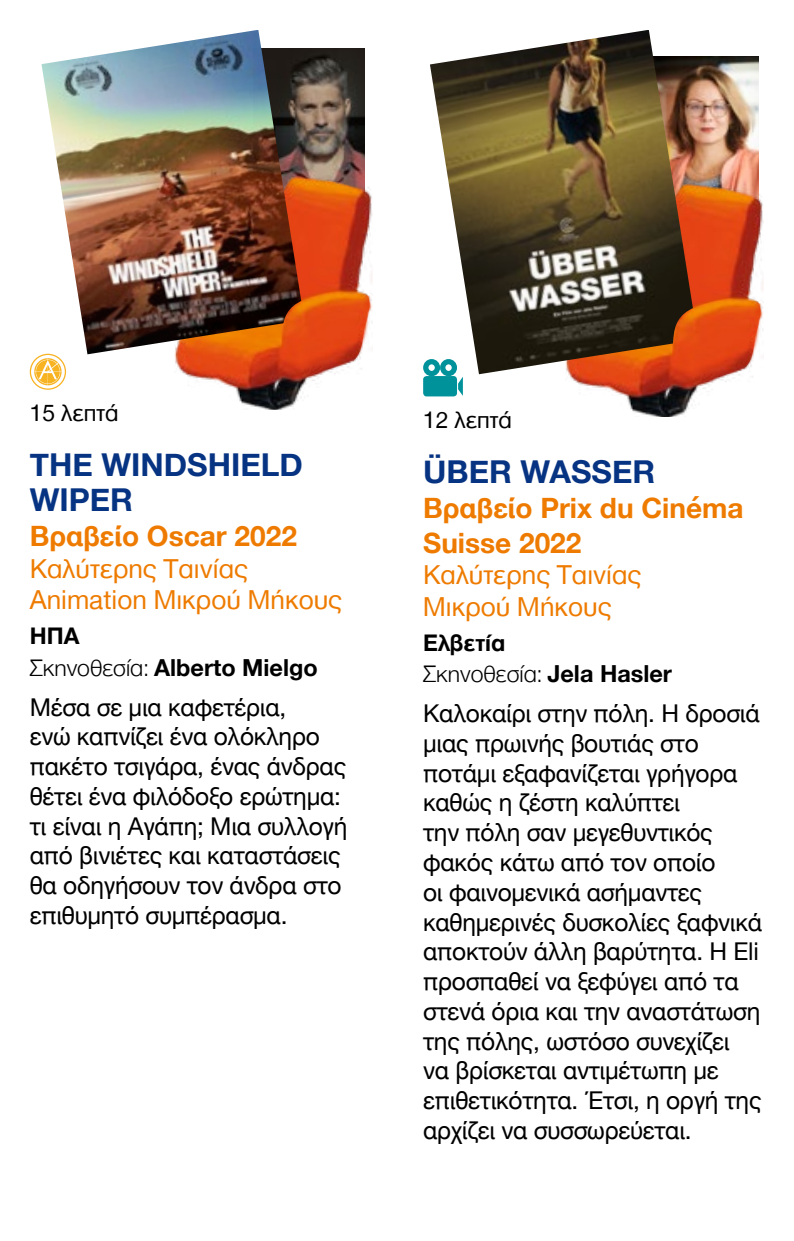
<style>
.page{position:relative;width:794px;height:1241px;background:#fff}
.page>*{position:absolute;margin:0;border:0;box-sizing:border-box;transform-origin:0 0}
.t1{font:700 31.5px/35px "Helvetica Neue";color:#063382}
.t2{font:28px/31.5px "Helvetica Neue Greek";color:#ee7b00}
.t3{font:700 28px/35px "Helvetica Neue";color:#ee7b00}
.t4{font:24.5px/29.8px "Helvetica Neue";letter-spacing:-.01em;color:#000}
.t5{font:300 24.5px/31.5px "Helvetica Neue Greek";color:#000}
.t6{font:24.5px "Helvetica Neue Greek";color:#000}
.t7{font:700 24.5px "Helvetica Neue Greek";color:#000}
.t8{font:700 23.45px "Helvetica Neue";color:#000}
.s1{font-family:"Helvetica Neue Greek";font-weight:300;font-size:24.5px}
.s2{font-weight:700}
.s3{font-family:"Helvetica Neue";font-weight:700;font-size:23.45px}
</style>
<div class="page">
<svg style="left:30px;top:354px;width:36px;height:36px"></svg>
<img style="left:304px;top:49px;width:61px;height:111px">
<img style="left:174px;top:160px;width:198px;height:249px">
<img style="left:41px;top:30px;width:263px;height:324px">
<img style="left:279px;top:289px;width:93px;height:94px">
<div style="left:423px;top:376px;width:34px;height:20px;background:#00929a;border-radius:4px"></div>
<div style="left:423px;top:359px;width:17px;height:17px;border:5px solid #00929a;border-radius:50%"></div>
<div style="left:440px;top:359px;width:17px;height:17px;border:5px solid #00929a;border-radius:50%"></div>
<svg style="left:458px;top:377px;width:5px;height:19px"></svg>
<img style="left:698px;top:56px;width:60px;height:112px">
<img style="left:568px;top:168px;width:195px;height:249px">
<img style="left:430px;top:30px;width:268px;height:344px">
<img style="left:670px;top:296px;width:94px;height:94px">
<p class="t6" style="left:30px;top:400px;width:90px">15 λεπτά</p>
<p class="t1" style="left:30px;top:448px;width:274px">THE WINDSHIELD<br>WIPER</p>
<p class="t3" style="left:30px;top:519px;width:269px">Βραβείο Oscar 2022</p>
<p class="t2" style="left:30px;top:552px;width:314px">Καλύτερης Ταινίας<br>Animation Μικρού Μήκους</p>
<p class="t7" style="left:30px;top:623px;width:51px">ΗΠΑ</p>
<p class="t8" style="left:30px;top:649px;width:289px"><span class="s1">Σκηνοθεσία:</span> Alberto Mielgo</p>
<p class="t4" style="left:30px;top:693px;width:319px">Μέσα σε μια καφετέρια,<br>ενώ καπνίζει ένα ολόκληρο πακέτο τσιγάρα, ένας άνδρας θέτει ένα φιλόδοξο ερώτημα: τι είναι η Αγάπη; Μια συλλογή από βινιέτες και καταστάσεις θα οδηγήσουν τον άνδρα στο επιθυμητό συμπέρασμα.</p>
<p class="t6" style="left:423px;top:407px;width:90px">12 λεπτά</p>
<p class="t1" style="left:423px;top:455px;width:234px">ÜBER WASSER</p>
<p class="t3" style="left:423px;top:491px;width:322px">Βραβείο Prix du Cinéma<br>Suisse 2022</p>
<p class="t2" style="left:423px;top:559px;width:220px">Καλύτερης Ταινίας<br>Μικρού Μήκους</p>
<p class="t5" style="left:423px;top:627px;width:250px"><span class="s2">Ελβετία<br></span>Σκηνοθεσία: <span class="s3">Jela Hasler</span></p>
<p class="t4" style="left:423px;top:700px;width:340px">Καλοκαίρι στην πόλη. Η δροσιά μιας πρωινής βουτιάς στο ποτάμι εξαφανίζεται γρήγορα καθώς η ζέστη καλύπτει<br>την πόλη σαν μεγεθυντικός φακός κάτω από τον οποίο<br>οι φαινομενικά ασήμαντες καθημερινές δυσκολίες ξαφνικά αποκτούν άλλη βαρύτητα. Η Eli προσπαθεί να ξεφύγει από τα στενά όρια και την αναστάτωση της πόλης, ωστόσο συνεχίζει<br>να βρίσκεται αντιμέτωπη με επιθετικότητα. Έτσι, η οργή της αρχίζει να συσσωρεύεται.</p>
</div>
